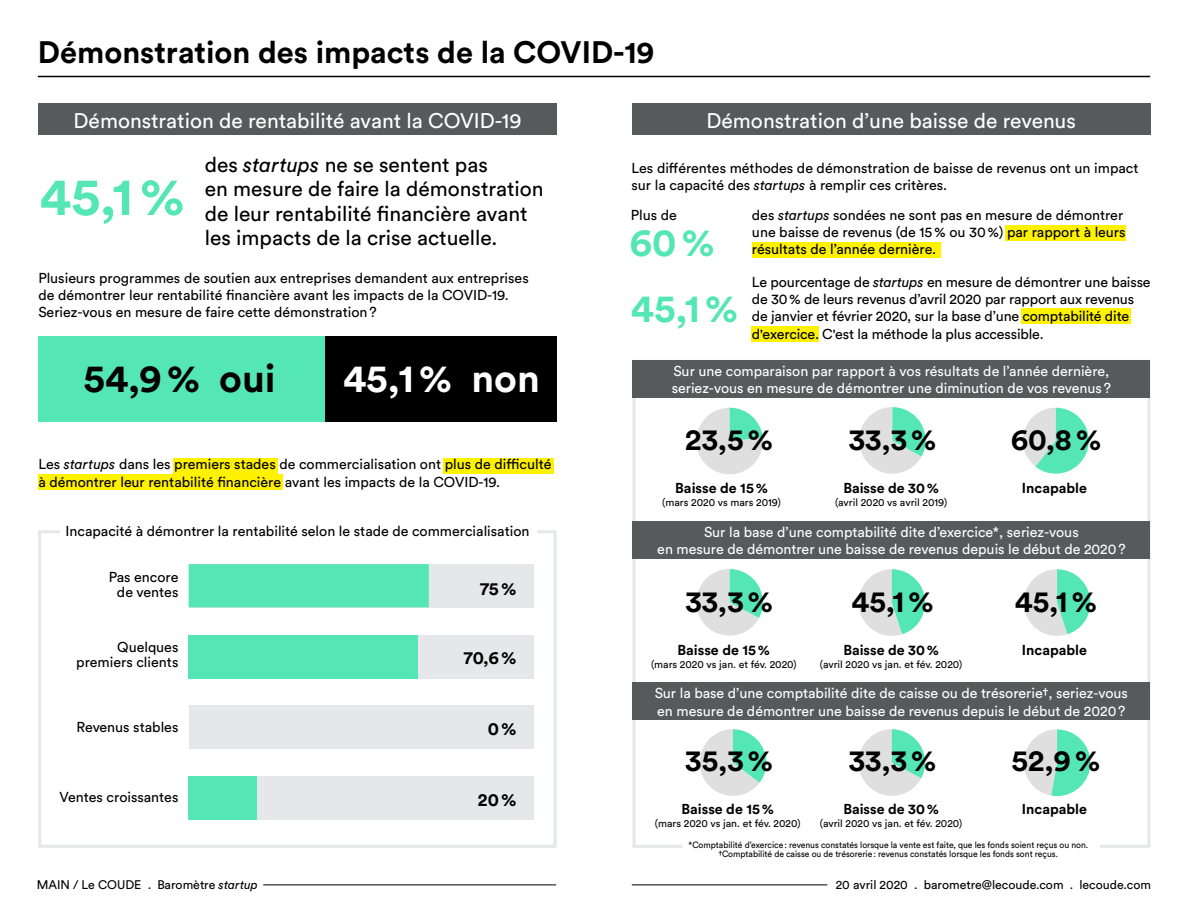
<style>
.page{position:relative;width:1188px;height:918px;background:#fff}
.page>*{position:absolute;margin:0;border:0;box-sizing:border-box;transform-origin:0 0}
.t1{font:700 52.8px "Circular Pro";color:#54e6b4}
.t2{font:700 39px "Circular Pro";color:#000}
.t3{font:700 39px "Circular Pro";color:#fff}
.t4{font:700 39px/66.3px "Circular Pro";color:#54e6b4}
.t5{font:700 30.75px "Circular Pro";color:#000}
.t6{font:700 30px "Circular Pro";color:#000}
.t7{font:21px/44.7px "Circular Pro";color:#fff}
.t8{font:21px/24px "Circular Pro";color:#000}
.t9{font:700 18px "Circular Pro";color:#000}
.t10{font:14.25px/17.2px "Circular Pro";color:#000}
.t11{font:14.25px/17.2px "Circular Pro";color:#fff}
.t12{font:700 14.25px "Circular Pro";color:#000}
.t13{font:12.3px "Circular Pro";color:#000}
.t14{font:10.5px "Circular Pro";color:#000}
.t15{font:9px/9px "Circular Pro";color:#000;text-align:center;scale:.95 1}
.s1{color:#000}
.s2{font-style:italic;color:#000}
.s3{font-style:italic}
</style>
<div class="page">
<hr style="left:632px;top:885px;width:195px;height:1px;background:#000">
<hr style="left:263px;top:885px;width:293px;height:1px;background:#000">
<div style="left:173px;top:458px;width:105px;height:15px;background:#fff200"></div>
<div style="left:443px;top:458px;width:111px;height:15px;background:#fff200"></div>
<div style="left:38px;top:475px;width:244px;height:15px;background:#fff200"></div>
<div style="left:324px;top:337px;width:233px;height:85px;background:#000"></div>
<div style="left:38px;top:337px;width:286px;height:85px;background:#54e6b4"></div>
<div style="left:38px;top:104px;width:519px;height:31px;background:#58595b"></div>
<svg style="left:38px;top:530px;width:519px;height:318px"></svg>
<hr style="left:38px;top:76px;width:1112px;height:1px;background:#000">
<div style="left:632px;top:104px;width:518px;height:31px;background:#58595b"></div>
<div style="left:752px;top:242px;width:189px;height:15px;background:#fff200"></div>
<div style="left:1005px;top:225px;width:121px;height:15px;background:#fff200"></div>
<div style="left:1021px;top:308px;width:110px;height:16px;background:#fff200"></div>
<div style="left:751px;top:326px;width:68px;height:16px;background:#fff200"></div>
<svg style="left:632px;top:360px;width:519px;height:488px"></svg>
<div style="left:632px;top:360px;width:518px;height:38px;background:#58595b"></div>
<div style="left:632px;top:682px;width:518px;height:38px;background:#58595b"></div>
<div style="left:632px;top:521px;width:518px;height:37px;background:#58595b"></div>
<h3 class="t5" style="left:38px;top:31px;width:618px">Démonstration des impacts de la COVID-19</h3>
<h3 class="t7" style="left:205px;top:97px;width:318px;text-indent:-131px">Démonstration de rentabilité avant la COVID-19 <span class="s1">des</span> <span class="s2">startups</span> <span class="s1">ne se sentent pas</span></h3>
<h3 class="t8" style="left:205px;top:176px;width:340px">en mesure de faire la démonstration de leur rentabilité financière avant les impacts de la crise actuelle.</h3>
<h1 class="t1" style="left:40px;top:160px;width:147px">45,1%</h1>
<p class="t10" style="left:38px;top:269px;width:492px">Plusieurs programmes de soutien aux entreprises demandent aux entreprises de démontrer leur rentabilité financière avant les impacts de la COVID-19.<br>Seriez-vous en mesure de faire cette démonstration?</p>
<h2 class="t2" style="left:84px;top:352px;width:194px">54,9% oui</h2>
<h2 class="t3" style="left:343px;top:352px;width:198px">45,1% non</h2>
<p class="t10" style="left:38px;top:455px;width:515px">Les <span class="s3">startups</span> dans les premiers stades de commercialisation ont plus de difficulté à démontrer leur rentabilité financière avant les impacts de la COVID-19.</p>
<p class="t10" style="left:66px;top:521px;width:465px">Incapacité à démontrer la rentabilité selon le stade de commercialisation</p>
<p class="t10" style="left:109px;top:569px;width:71px;line-height:15px;text-align:center">Pas encore de ventes</p>
<p class="t10" style="left:76px;top:639px;width:104px;line-height:15px;text-align:right">Quelques premiers clients</p>
<p class="t9" style="left:480px;top:576px;width:38px">75%</p>
<p class="t9" style="left:464px;top:645px;width:54px">70,6%</p>
<p class="t10" style="left:77px;top:718px;width:103px">Revenus stables</p>
<p class="t9" style="left:488px;top:716px;width:30px">0%</p>
<p class="t10" style="left:60px;top:788px;width:120px">Ventes croissantes</p>
<p class="t9" style="left:478px;top:787px;width:40px">20%</p>
<h3 class="t7" style="left:706px;top:97px;width:371px">Démonstration d’une baisse de revenus</h3>
<p class="t10" style="left:632px;top:159px;width:509px">Les différentes méthodes de démonstration de baisse de revenus ont un impact sur la capacité des <span class="s3">startups</span> à remplir ces critères.</p>
<p class="t10" style="left:631px;top:205px;width:48px">Plus de</p>
<h2 class="t4" style="left:629px;top:208px;width:110px">60%<br>45,1%</h2>
<p class="t10" style="left:752px;top:205px;width:375px">des <span class="s3">startups</span> sondées ne sont pas en mesure de démontrer une baisse de revenus (de 15% ou 30%) par rapport à leurs résultats de l’année dernière.</p>
<p class="t10" style="left:752px;top:273px;width:400px">Le pourcentage de <span class="s3">startups</span> en mesure de démontrer une baisse de 30% de leurs revenus d’avril 2020 par rapport aux revenus de janvier et février 2020, sur la base d’une comptabilité dite d'exercice. C'est la méthode la plus accessible.</p>
<p class="t11" style="left:672px;top:362px;width:441px">Sur une comparaison par rapport à vos résultats de l’année dernière, seriez-vous en mesure de démontrer une diminution de vos revenus?</p>
<h3 class="t6" style="left:685px;top:419px;width:89px">23,5%</h3>
<p class="t12" style="left:675px;top:478px;width:94px">Baisse de 15%</p>
<p class="t14" style="left:662px;top:495px;width:120px">(mars 2020 vs mars 2019)</p>
<h3 class="t6" style="left:849px;top:419px;width:89px">33,3%</h3>
<p class="t12" style="left:843px;top:478px;width:97px">Baisse de 30%</p>
<p class="t14" style="left:835px;top:495px;width:114px">(avril 2020 vs avril 2019)</p>
<h3 class="t6" style="left:1011px;top:419px;width:92px">60,8%</h3>
<p class="t12" style="left:1022px;top:478px;width:67px">Incapable</p>
<p class="t11" style="left:657px;top:522px;width:470px;text-align:center">Sur la base d’une comptabilité dite d’exercice*, seriez-vous<br>en mesure de démontrer une baisse de revenus depuis le début de 2020?</p>
<h3 class="t6" style="left:685px;top:581px;width:89px">33,3%</h3>
<p class="t12" style="left:678px;top:640px;width:94px">Baisse de 15%</p>
<p class="t14" style="left:651px;top:657px;width:147px">(mars 2020 vs jan. et fév. 2020)</p>
<h3 class="t6" style="left:851px;top:581px;width:84px">45,1%</h3>
<p class="t12" style="left:843px;top:640px;width:97px">Baisse de 30%</p>
<p class="t14" style="left:820px;top:657px;width:144px">(avril 2020 vs jan. et fév. 2020)</p>
<h3 class="t6" style="left:1015px;top:581px;width:84px">45,1%</h3>
<p class="t12" style="left:1022px;top:640px;width:67px">Incapable</p>
<p class="t11" style="left:655px;top:684px;width:475px">Sur la base d’une comptabilité dite de caisse ou de trésorerie†, seriez-vous en mesure de démontrer une baisse de revenus depuis le début de 2020?</p>
<h3 class="t6" style="left:685px;top:740px;width:89px">35,3%</h3>
<p class="t12" style="left:681px;top:799px;width:94px">Baisse de 15%</p>
<p class="t14" style="left:655px;top:817px;width:147px">(mars 2020 vs jan. et fév. 2020)</p>
<h3 class="t6" style="left:849px;top:740px;width:89px">33,3%</h3>
<p class="t12" style="left:843px;top:799px;width:97px">Baisse de 30%</p>
<p class="t14" style="left:820px;top:817px;width:144px">(avril 2020 vs jan. et fév. 2020)</p>
<h3 class="t6" style="left:1012px;top:740px;width:90px">52,9%</h3>
<p class="t12" style="left:1022px;top:799px;width:67px">Incapable</p>
<p class="t15" style="left:689px;top:840px;width:422px">*Comptabilité d’exercice: revenus constatés lorsque la vente est faite, que les fonds soient reçus ou non. †Comptabilité de caisse ou de trésorerie: revenus constatés lorsque les fonds sont reçus.</p>
<p class="t13" style="left:37px;top:876px;width:223px">MAIN / Le COUDE . Baromètre <span class="s3">startup</span></p>
<p class="t13" style="left:836px;top:877px;width:317px">20 avril 2020 . barometre@lecoude.com . lecoude.com</p>
</div>
